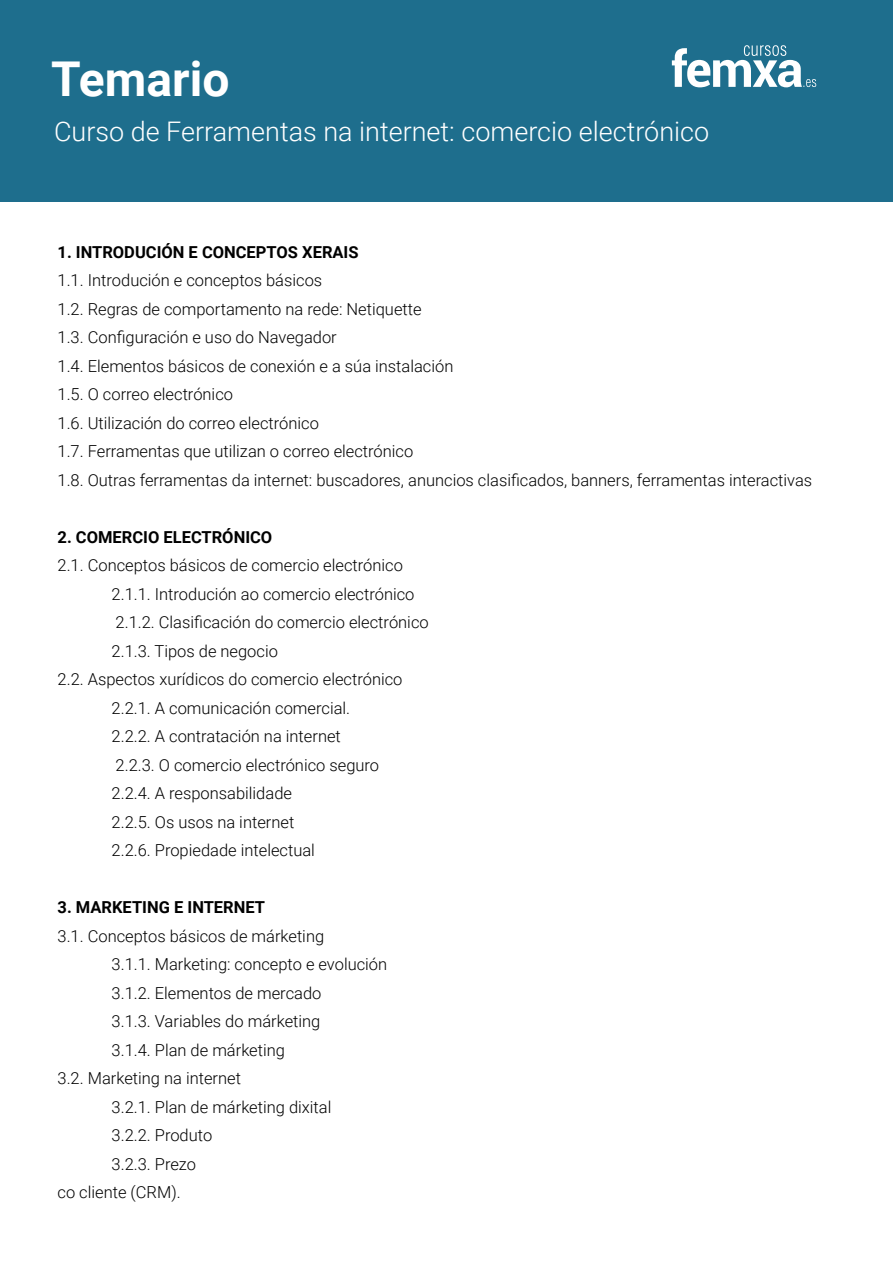
<style>
.page{position:relative;width:893px;height:1263px;background:#fff}
.page>*{position:absolute;margin:0;border:0;box-sizing:border-box;transform-origin:0 0}
.t1{font:700 48px "Roboto";color:#fff}
.t2{font:300 27px "Roboto";color:#fff}
.t3{font:300 16.5px/28.5px "Roboto";color:#000}
.t4{font:700 16.5px "Roboto";color:#000}
</style>
<div class="page">
<div style="left:0;top:0;width:893px;height:202px;background:#1e6e8d"></div>
<svg style="left:672px;top:45px;width:144px;height:42px"></svg>
<h1 class="t1" style="left:51px;top:45px;width:180px">Temario</h1>
<h2 class="t2" style="left:54px;top:112px;width:657px">Curso de Ferramentas na internet: comercio electrónico</h2>
<p class="t4" style="left:58px;top:241px;width:303px">1. INTRODUCIÓN E CONCEPTOS XERAIS</p>
<p class="t3" style="left:58px;top:266px;width:756px">1.1. Introdución e conceptos básicos<br>1.2. Regras de comportamento na rede: Netiquette<br>1.3. Configuración e uso do Navegador<br>1.4. Elementos básicos de conexión e a súa instalación<br>1.5. O correo electrónico<br>1.6. Utilización do correo electrónico<br>1.7. Ferramentas que utilizan o correo electrónico<br>1.8. Outras ferramentas da internet: buscadores, anuncios clasificados, banners, ferramentas interactivas</p>
<p class="t4" style="left:58px;top:525px;width:216px">2. COMERCIO ELECTRÓNICO</p>
<p class="t3" style="left:58px;top:551px;width:347px">2.1. Conceptos básicos de comercio electrónico</p>
<p class="t3" style="left:112px;top:579px;width:304px">2.1.1. Introdución ao comercio electrónico</p>
<p class="t3" style="left:116px;top:608px;width:315px">2.1.2. Clasificación do comercio electrónico</p>
<p class="t3" style="left:112px;top:636px;width:168px">2.1.3. Tipos de negocio</p>
<p class="t3" style="left:58px;top:665px;width:346px">2.2. Aspectos xurídicos do comercio electrónico</p>
<p class="t3" style="left:112px;top:693px;width:240px">2.2.1. A comunicación comercial.</p>
<p class="t3" style="left:112px;top:722px;width:231px">2.2.2. A contratación na internet</p>
<p class="t3" style="left:116px;top:750px;width:265px">2.2.3. O comercio electrónico seguro</p>
<p class="t3" style="left:112px;top:779px;width:182px">2.2.4. A responsabilidade</p>
<p class="t3" style="left:112px;top:807px;width:184px">2.2.5. Os usos na internet</p>
<p class="t3" style="left:112px;top:836px;width:205px">2.2.6. Propiedade intelectual</p>
<p class="t4" style="left:58px;top:896px;width:209px">3. MARKETING E INTERNET</p>
<p class="t3" style="left:58px;top:921px;width:268px">3.1. Conceptos básicos de márketing</p>
<p class="t3" style="left:112px;top:950px;width:277px">3.1.1. Marketing: concepto e evolución</p>
<p class="t3" style="left:112px;top:978px;width:211px">3.1.2. Elementos de mercado</p>
<p class="t3" style="left:112px;top:1007px;width:210px">3.1.3. Variables do márketing</p>
<p class="t3" style="left:112px;top:1035px;width:175px">3.1.4. Plan de márketing</p>
<p class="t3" style="left:58px;top:1064px;width:185px">3.2. Marketing na internet</p>
<p class="t3" style="left:112px;top:1092px;width:221px">3.2.1. Plan de márketing dixital</p>
<p class="t3" style="left:112px;top:1121px;width:102px">3.2.2. Produto</p>
<p class="t3" style="left:112px;top:1149px;width:86px">3.2.3. Prezo</p>
<p class="t3" style="left:58px;top:1178px;width:125px">co cliente (CRM).</p>
</div>
